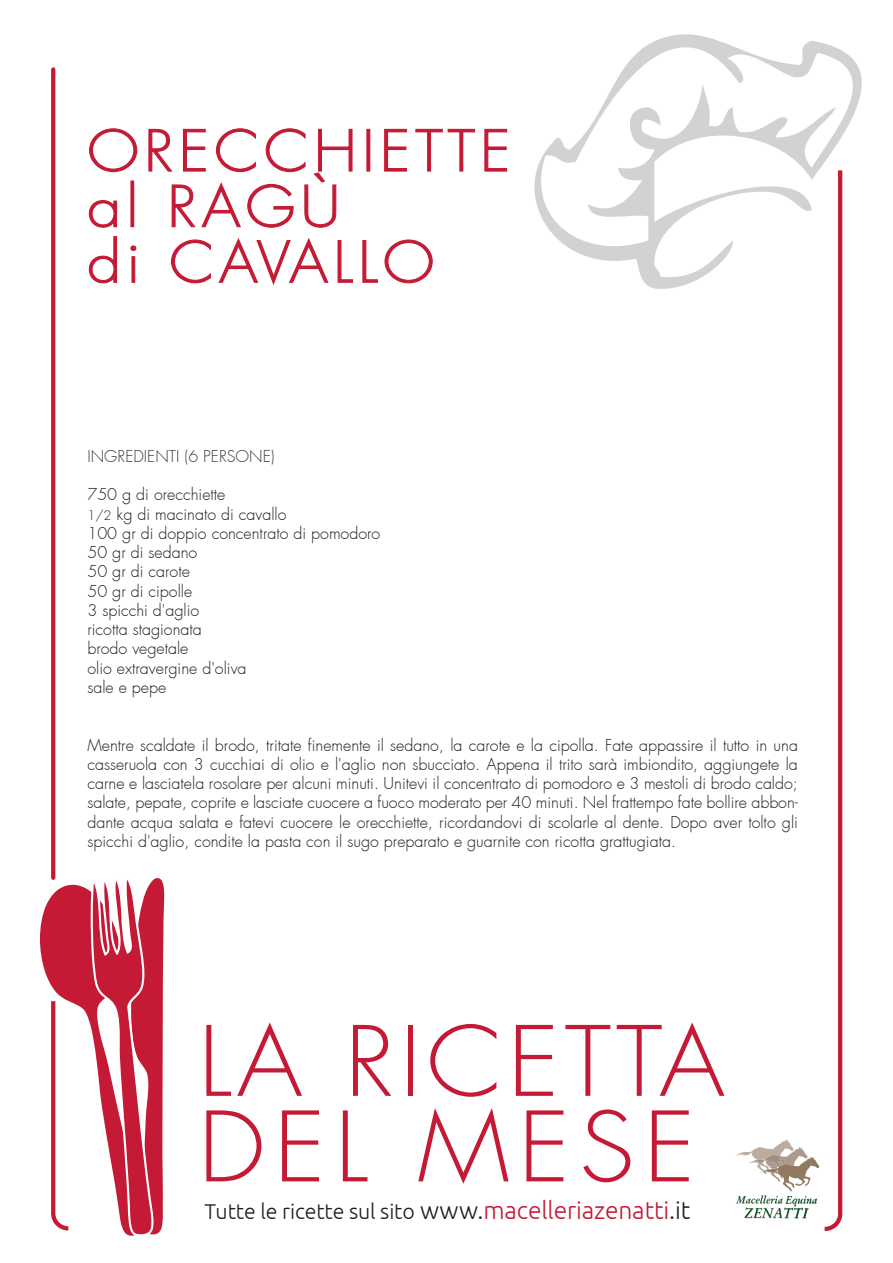
<style>
.page{position:relative;width:893px;height:1263px;background:#fff}
.page>*{position:absolute;margin:0;border:0;box-sizing:border-box;transform-origin:0 0}
.t1{font:300 94.05px/85.5px "Futura";letter-spacing:.05em;color:#c51a35;scale:1.09 1}
.t2{font:300 55.35px/55.7px "Futura";letter-spacing:.085em;color:#c51a35;scale:1.09 1}
.t3{font:300 21.45px "Ubuntu";letter-spacing:-.005em;color:#231f20}
.t4{font:300 16.05px/19.2px "Futura";color:#231f20}
.t5{font:300 16.05px "Futura";color:#3e3e3f}
.s1{font-size:12.9px}
.s2{font-size:24.6px}
.s3{font-size:24.6px;color:#c51a35}
</style>
<div class="page">
<svg style="left:825px;top:290px;width:17px;height:941px"></svg>
<svg style="left:51px;top:67px;width:4px;height:813px;background:#c61e39"></svg>
<svg style="left:40px;top:872px;width:125px;height:364px"></svg>
<svg style="left:89px;top:128px;width:49px;height:45px"></svg>
<div style="left:366px;top:129px;width:4px;height:43px;border:1px solid #c51a35"></div>
<svg style="left:384px;top:128px;width:23px;height:44px"></svg>
<svg style="left:415px;top:128px;width:61px;height:44px"></svg>
<svg style="left:484px;top:128px;width:19px;height:44px"></svg>
<svg style="left:88px;top:200px;width:30px;height:28px"></svg>
<div style="left:130px;top:181px;width:4px;height:46px;border:1px solid #c51a35"></div>
<svg style="left:148px;top:128px;width:205px;height:100px"></svg>
<svg style="left:88px;top:236px;width:30px;height:48px"></svg>
<svg style="left:130px;top:245px;width:7px;height:38px"></svg>
<svg style="left:171px;top:239px;width:40px;height:45px"></svg>
<svg style="left:218px;top:238px;width:111px;height:47px"></svg>
<svg style="left:337px;top:240px;width:17px;height:43px"></svg>
<svg style="left:362px;top:240px;width:16px;height:43px"></svg>
<svg style="left:384px;top:239px;width:49px;height:45px"></svg>
<svg style="left:503px;top:128px;width:340px;height:162px"></svg>
<svg style="left:524px;top:34px;width:338px;height:228px"></svg>
<svg style="left:735px;top:1139px;width:84px;height:79px"></svg>
<img style="left:784px;top:1199px;width:27px;height:19px">
<h2 class="t2" style="left:87px;top:125px;width:390px">ORECCHIETTE al RAGÙ<br>di CAVALLO</h2>
<p class="t5" style="left:87px;top:446px;width:189px">INGREDIENTI (6 PERSONE)</p>
<p class="t4" style="left:87px;top:485px;width:294px">750 g di orecchiette<br><span class="s1">1/2</span> kg di macinato di cavallo<br>100 gr di doppio concentrato di pomodoro<br>50 gr di sedano<br>50 gr di carote<br>50 gr di cipolle<br>3 spicchi d'aglio<br>ricotta stagionata<br>brodo vegetale<br>olio extravergine d'oliva<br>sale e pepe</p>
<p class="t4" style="left:87px;top:736px;width:712px;text-align:justify">Mentre scaldate il brodo, tritate finemente il sedano, la carote e la cipolla. Fate appassire il tutto in una casseruola con 3 cucchiai di olio e l'aglio non sbucciato. Appena il trito sarà imbiondito, aggiungete la carne e lasciatela rosolare per alcuni minuti. Unitevi il concentrato di pomodoro e 3 mestoli di brodo caldo; salate, pepate, coprite e lasciate cuocere a fuoco moderato per 40 minuti. Nel frattempo fate bollire abbon&shy;dante acqua salata e fatevi cuocere le orecchiette, ricordandovi di scolarle al dente. Dopo aver tolto gli spicchi d'aglio, condite la pasta con il sugo preparato e guarnite con ricotta grattugiata.</p>
<h1 class="t1" style="left:198px;top:1021px;width:485px">LA RICETTA<br>DEL MESE</h1>
<h3 class="t3" style="left:205px;top:1198px;width:487px">Tutte le ricette sul sito <span class="s2">www.</span><span class="s3">macelleriazenatti</span><span class="s2">.it</span></h3>
</div>
